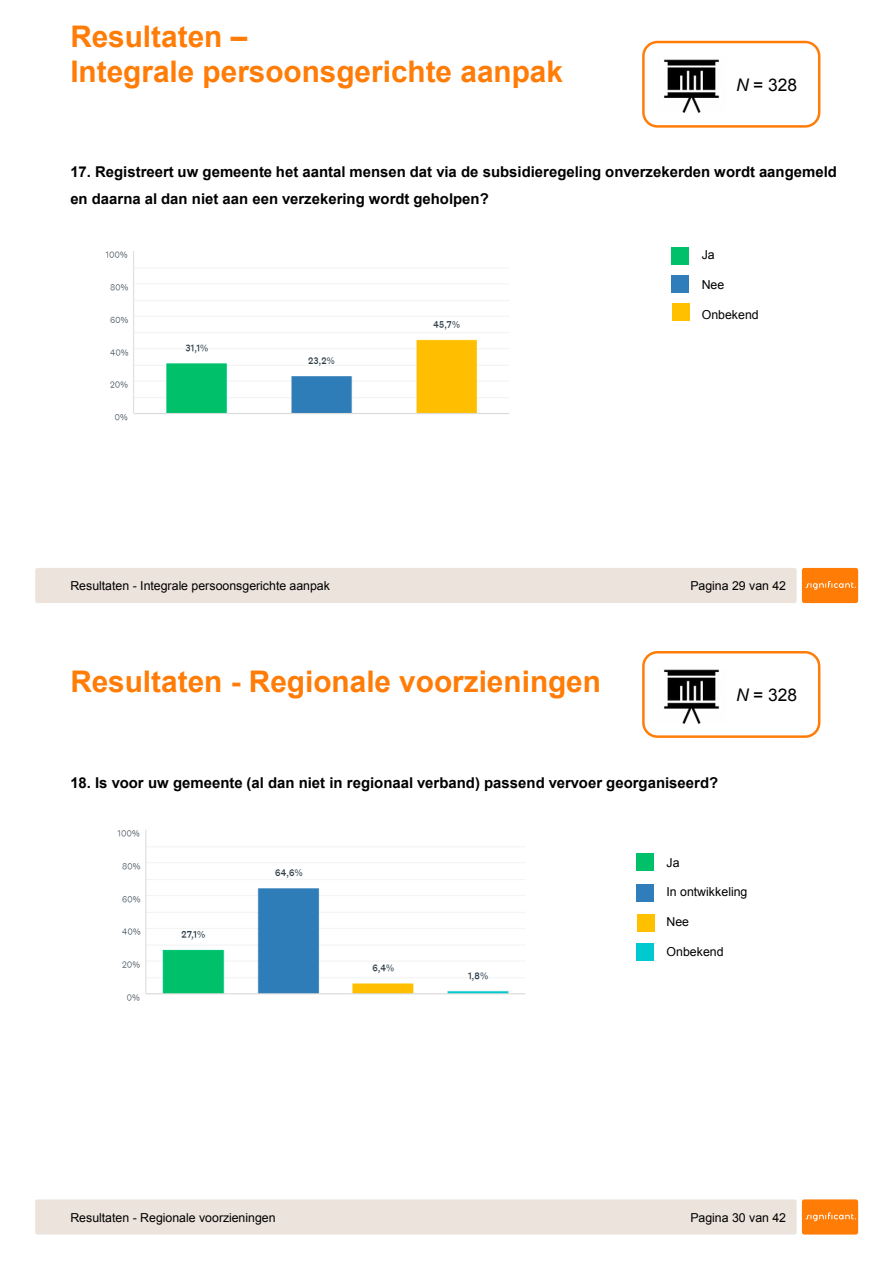
<style>
.page{position:relative;width:893px;height:1263px;background:#fff}
.page>*{position:absolute;margin:0;border:0;box-sizing:border-box;transform-origin:0 0}
.t1{font:700 29.85px "Arial";color:#ff7c07}
.t2{font:700 29.7px "Arial";color:#ff7c07}
.t3{font:17.4px "Arial";color:#000}
.t4{font:700 14.85px/26.8px "Arial";color:#000}
.t5{font:12.3px "Arial";color:#000}
.s1{font-style:inherit}
.s2{font-style:italic}
</style>
<div class="page">
<div style="left:35px;top:568px;width:762px;height:35px;background:#ece4dc;border-radius:2px"></div>
<div style="left:802px;top:568px;width:56px;height:35px;background:#ff7c07;border-radius:2px"></div>
<svg style="left:806px;top:581px;width:50px;height:9px"></svg>
<div style="left:35px;top:1199px;width:762px;height:35px;background:#ece4dc;border-radius:2px"></div>
<div style="left:802px;top:1199px;width:56px;height:35px;background:#ff7c07;border-radius:2px"></div>
<svg style="left:806px;top:1212px;width:50px;height:9px"></svg>
<div style="left:642px;top:651px;width:178px;height:87px;background:#fff;border:2px solid #ff7c07;border-radius:14px"></div>
<img style="left:664px;top:669px;width:56px;height:54px">
<div style="left:636px;top:854px;width:18px;height:17px;background:#00c16a"></div>
<div style="left:636px;top:884px;width:18px;height:18px;background:#2f7dba"></div>
<div style="left:637px;top:914px;width:18px;height:18px;background:#ffc000"></div>
<div style="left:636px;top:943px;width:18px;height:18px;background:#00c9cf"></div>
<img style="left:117px;top:830px;width:408px;height:171px">
<div style="left:642px;top:41px;width:178px;height:87px;background:#fff;border:2px solid #ff7c07;border-radius:14px"></div>
<img style="left:663px;top:59px;width:57px;height:54px">
<div style="left:671px;top:247px;width:18px;height:17px;background:#00c16a"></div>
<div style="left:671px;top:275px;width:18px;height:18px;background:#2f7dba"></div>
<div style="left:672px;top:303px;width:18px;height:18px;background:#ffc000"></div>
<img style="left:105px;top:251px;width:405px;height:170px">
<h1 class="t1" style="left:70px;top:17px;width:179px">Resultaten <span class="s1">–</span></h1>
<h2 class="t2" style="left:70px;top:52px;width:494px">Integrale persoonsgerichte aanpak</h2>
<p class="t3" style="left:736px;top:73px;width:63px"><span class="s2">N</span> = 328</p>
<p class="t4" style="left:70px;top:159px;width:768px">17. Registreert uw gemeente het aantal mensen dat via de subsidieregeling onverzekerden wordt aangemeld en daarna al dan niet aan een verzekering wordt geholpen?</p>
<p class="t4" style="left:70px;top:165px;width:420px">en daarna al dan niet aan een verzekering wordt geholpen?</p>
<p class="t5" style="left:702px;top:247px;width:15px">Ja</p>
<p class="t5" style="left:702px;top:277px;width:24px">Nee</p>
<p class="t5" style="left:702px;top:306px;width:59px">Onbekend</p>
<p class="t5" style="left:70px;top:578px;width:261px">Resultaten - Integrale persoonsgerichte aanpak</p>
<h1 class="t1" style="left:70px;top:662px;width:532px">Resultaten - Regionale voorzieningen</h1>
<p class="t5" style="left:690px;top:578px;width:97px">Pagina 29 van 42</p>
<p class="t3" style="left:736px;top:683px;width:63px"><span class="s2">N</span> = 328</p>
<p class="t4" style="left:70px;top:769px;width:649px">18. Is voor uw gemeente (al dan niet in regionaal verband) passend vervoer georganiseerd?</p>
<p class="t5" style="left:70px;top:1209px;width:207px">Resultaten - Regionale voorzieningen</p>
<p class="t5" style="left:666px;top:854px;width:15px">Ja</p>
<p class="t5" style="left:666px;top:884px;width:82px">In ontwikkeling</p>
<p class="t5" style="left:666px;top:914px;width:24px">Nee</p>
<p class="t5" style="left:666px;top:944px;width:59px">Onbekend</p>
<p class="t5" style="left:690px;top:1209px;width:97px">Pagina 30 van 42</p>
</div>
